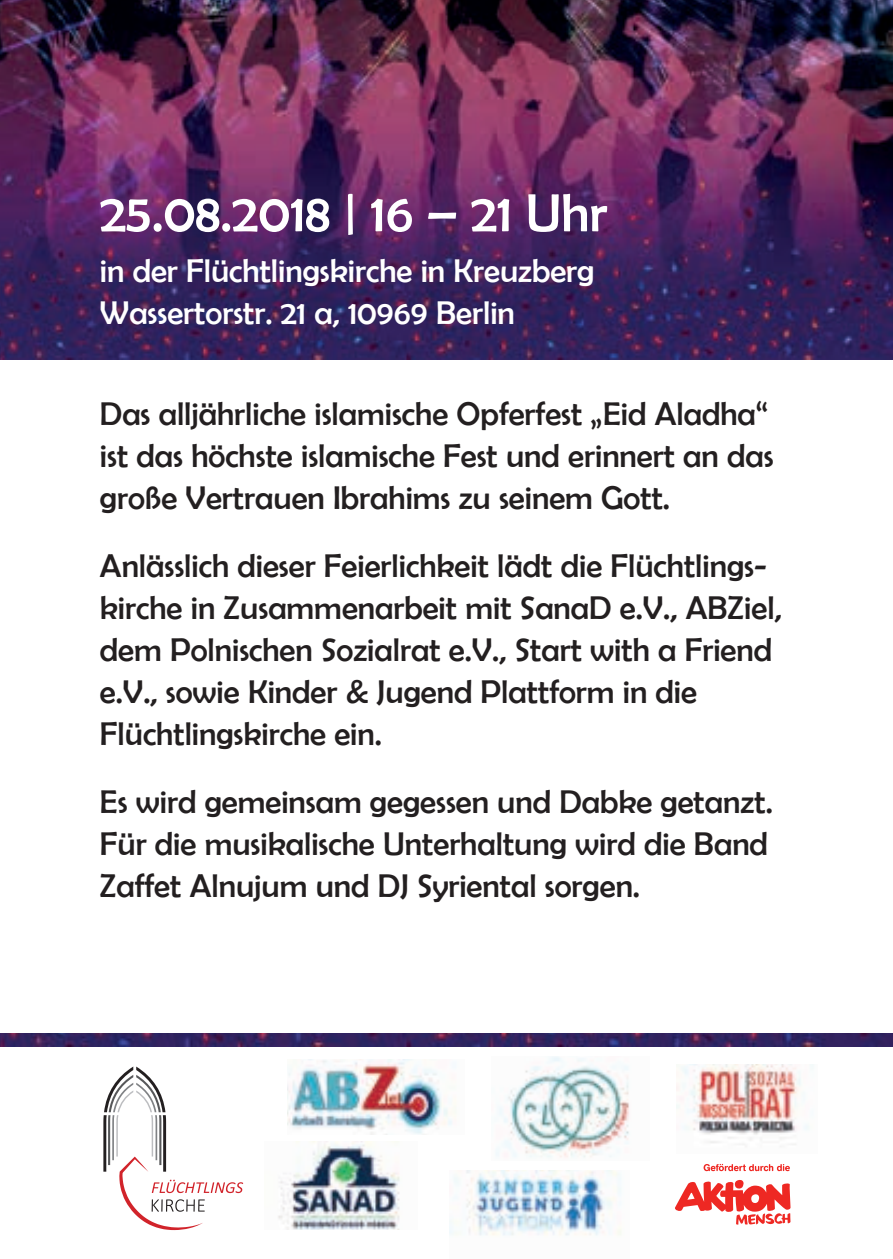
<style>
.page{position:relative;width:893px;height:1259px;background:#fff}
.page>*{position:absolute;margin:0;border:0;box-sizing:border-box;transform-origin:0 0}
.t1{font:54px "Berlin Sans FB";color:#fff}
.t2{font:33px/42px "Berlin Sans FB";color:#231f20}
.t3{font:33px/42px "Berlin Sans FB";color:#fff}
</style>
<div class="page">
<img style="left:0;top:1033px;width:893px;height:13px">
<img style="left:0;top:0;width:893px;height:360px">
<img style="left:287px;top:1060px;width:168px;height:74px">
<img style="left:449px;top:1170px;width:172px;height:66px">
<img style="left:676px;top:1064px;width:137px;height:81px">
<img style="left:278px;top:1142px;width:122px;height:87px">
<img style="left:496px;top:1057px;width:134px;height:101px">
<svg style="left:103px;top:1066px;width:140px;height:164px"></svg>
<svg style="left:675px;top:1180px;width:116px;height:45px"></svg>
<svg style="left:704px;top:1164px;width:86px;height:7px"></svg>
<h1 class="t1" style="left:100px;top:183px;width:509px">25.08.2018 | 16 – 21 Uhr</h1>
<p class="t3" style="left:100px;top:249px;width:496px">in der Flüchtlingskirche in Kreuzberg<br>Wassertorstr. 21 a, 10969 Berlin</p>
<p class="t2" style="left:100px;top:393px;width:675px">Das alljährliche islamische Opferfest „Eid Aladha“ ist das höchste islamische Fest und erinnert an das große Vertrauen Ibrahims zu seinem Gott.</p>
<p class="t2" style="left:100px;top:544px;width:683px">Anlässlich dieser Feierlichkeit lädt die Flüchtlings&shy;kirche in Zusammenarbeit mit SanaD e.V., ABZiel, dem Polnischen Sozialrat e.V., Start with a Friend e.V., sowie Kinder &amp; Jugend Plattform in die Flüchtlingskirche ein.</p>
<p class="t2" style="left:100px;top:780px;width:674px">Es wird gemeinsam gegessen und Dabke getanzt.<br>Für die musikalische Unterhaltung wird die Band<br>Zaffet Alnujum und DJ Syriental sorgen.</p>
</div>
